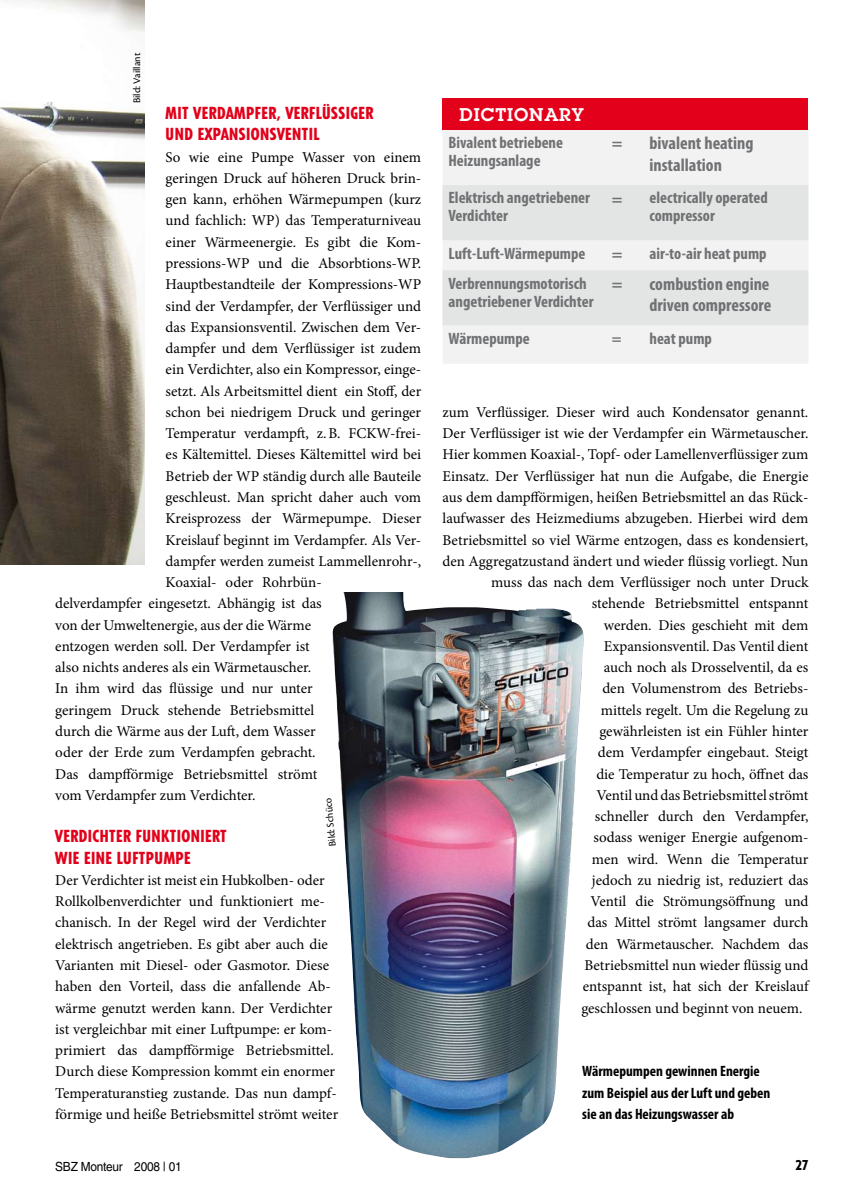
<style>
.page{position:relative;width:851px;height:1204px;background:#fff}
.page>*{position:absolute;margin:0;border:0;box-sizing:border-box;transform-origin:0 0}
.t1{font:700 condensed 18px/21.6px "Myriad Pro";color:#707173}
.t2{font:600 18px "Lubalin Graph Std";letter-spacing:.05em;color:#fff}
.t3{font:700 condensed 16.5px/18px "Myriad Pro";color:#707173}
.t4{font:800 condensed 16.5px/21.3px "Tempo Std";letter-spacing:.03em;color:#e2001a}
.t5{font:15px/21.3px "Minion Pro";color:#000}
.t6{font:700 condensed 15px/21.3px "Myriad Pro";color:#000}
.t7{font:800 condensed 13.5px "Tempo Std";color:#000}
.t8{font:12.6px "Helvetica LT Std";letter-spacing:-.02em;color:#000;scale:.94 1}
.t9{font:10.5px "Cronos Pro";color:#000}
</style>
<div class="page">
<img style="left:332px;top:592px;width:252px;height:566px">
<img style="left:0;top:0;width:145px;height:564px">
<div style="left:443px;top:130px;width:365px;height:233px;background:#f2f2f3"></div>
<svg style="left:442px;top:185px;width:366px;height:140px;fill:#e3e4e4"></svg>
<div style="left:442px;top:98px;width:366px;height:32px;background:#e2001a"></div>
<p class="t9" style="left:131px;top:103px;width:52px;rotate:-90deg">Bild: Vaillant</p>
<p class="t4" style="left:166px;top:102px;width:209px">MIT VERDAMPFER, VERFLÜSSIGER<br>UND EXPANSIONSVENTIL</p>
<p class="t5" style="left:166px;top:146px;width:257px">So wie eine Pumpe Wasser von einem</p>
<p class="t5" style="left:166px;top:167px;width:257px">geringen Druck auf höheren Druck brin-</p>
<p class="t5" style="left:166px;top:189px;width:257px">gen kann, erhöhen Wärmepumpen (kurz</p>
<p class="t5" style="left:166px;top:210px;width:257px">und fachlich: WP) das Temperaturniveau</p>
<p class="t5" style="left:166px;top:231px;width:257px">einer Wärmeenergie. Es gibt die Kom-</p>
<p class="t5" style="left:166px;top:253px;width:257px">pressions-WP und die Absorbtions-WP.</p>
<p class="t5" style="left:166px;top:274px;width:257px">Hauptbestandteile der Kompressions-WP</p>
<p class="t5" style="left:166px;top:295px;width:257px">sind der Verdampfer, der Verflüssiger und</p>
<p class="t5" style="left:166px;top:316px;width:257px">das Expansionsventil. Zwischen dem Ver-</p>
<p class="t5" style="left:166px;top:338px;width:257px">dampfer und dem Verflüssiger ist zudem</p>
<p class="t5" style="left:166px;top:359px;width:257px">ein Verdichter, also ein Kompressor, einge-</p>
<p class="t5" style="left:166px;top:380px;width:257px">setzt. Als Arbeitsmittel dient ein Stoff, der</p>
<p class="t5" style="left:166px;top:401px;width:257px">schon bei niedrigem Druck und geringer</p>
<p class="t5" style="left:166px;top:423px;width:257px">Temperatur verdampft, z.B. FCKW-frei-</p>
<p class="t5" style="left:166px;top:444px;width:257px">es Kältemittel. Dieses Kältemittel wird bei</p>
<p class="t5" style="left:166px;top:465px;width:257px">Betrieb der WP ständig durch alle Bauteile</p>
<p class="t5" style="left:166px;top:486px;width:257px">geschleust. Man spricht daher auch vom</p>
<p class="t5" style="left:166px;top:508px;width:257px">Kreisprozess der Wärmepumpe. Dieser</p>
<p class="t5" style="left:166px;top:529px;width:257px">Kreislauf beginnt im Verdampfer. Als Ver-</p>
<p class="t5" style="left:166px;top:550px;width:257px">dampfer werden zumeist Lammellenrohr-,</p>
<p class="t5" style="left:166px;top:571px;width:158px">Koaxial- oder Rohrbün-</p>
<p class="t5" style="left:55px;top:593px;width:268px">delverdampfer eingesetzt. Abhängig ist das</p>
<p class="t5" style="left:55px;top:614px;width:257px">von der Umweltenergie, aus der die Wärme</p>
<p class="t5" style="left:55px;top:635px;width:256px">entzogen werden soll. Der Verdampfer ist</p>
<p class="t5" style="left:55px;top:656px;width:257px">also nichts anderes als ein Wärmetauscher.</p>
<p class="t5" style="left:55px;top:678px;width:259px">In ihm wird das flüssige und nur unter</p>
<p class="t5" style="left:55px;top:699px;width:260px">geringem Druck stehende Betriebsmittel</p>
<p class="t5" style="left:55px;top:720px;width:262px">durch die Wärme aus der Luft, dem Wasser</p>
<p class="t5" style="left:55px;top:741px;width:262px">oder der Erde zum Verdampfen gebracht.</p>
<p class="t5" style="left:55px;top:763px;width:263px">Das dampfförmige Betriebsmittel strömt</p>
<p class="t5" style="left:55px;top:784px;width:202px">vom Verdampfer zum Verdichter.</p>
<p class="t4" style="left:55px;top:825px;width:173px">VERDICHTER FUNKTIONIERT<br>WIE EINE LUFTPUMPE</p>
<p class="t5" style="left:55px;top:869px;width:284px">Der Verdichter ist meist ein Hubkolben- oder Rollkolbenverdichter und funktioniert me&shy;chanisch. In der Regel wird der Verdichter elektrisch angetrieben. Es gibt aber auch die Varianten mit Diesel- oder Gasmotor. Diese haben den Vorteil, dass die anfallende Ab&shy;wärme genutzt werden kann. Der Verdichter ist vergleichbar mit einer Luftpumpe: er kom&shy;primiert das dampfförmige Betriebsmittel.<br>Durch diese Kompression kommt ein enormer Temperaturanstieg zustande. Das nun dampf&shy;förmige und heiße Betriebsmittel strömt weiter</p>
<p class="t9" style="left:326px;top:846px;width:50px;rotate:-95deg">Bild: Schüco</p>
<p class="t2" style="left:459px;top:103px;width:126px">DICTIONARY</p>
<p class="t3" style="left:448px;top:133px;width:116px">Bivalent betriebene<br>Heizungsanlage</p>
<p class="t1" style="left:611px;top:132px;width:12px">=</p>
<p class="t1" style="left:649px;top:132px;width:105px">bivalent heating installation</p>
<p class="t3" style="left:448px;top:188px;width:143px">Elektrisch angetriebener<br>Verdichter</p>
<p class="t1" style="left:611px;top:187px;width:12px">=</p>
<p class="t3" style="left:649px;top:188px;width:120px">electrically operated compressor</p>
<p class="t3" style="left:448px;top:244px;width:138px">Luft-Luft-Wärmepumpe</p>
<p class="t1" style="left:611px;top:243px;width:12px">=</p>
<p class="t3" style="left:649px;top:244px;width:119px">air-to-air heat pump</p>
<p class="t3" style="left:448px;top:274px;width:146px">Verbrennungsmotorisch angetriebener Verdichter</p>
<p class="t1" style="left:611px;top:272px;width:12px">=</p>
<p class="t1" style="left:649px;top:272px;width:123px">combustion engine driven compressore</p>
<p class="t3" style="left:448px;top:329px;width:83px">Wärmepumpe</p>
<p class="t3" style="left:611px;top:329px;width:11px">=</p>
<p class="t3" style="left:649px;top:329px;width:64px">heat pump</p>
<p class="t5" style="left:442px;top:401px;width:367px">zum Verflüssiger. Dieser wird auch Kondensator genannt.</p>
<p class="t5" style="left:442px;top:423px;width:367px">Der Verflüssiger ist wie der Verdampfer ein Wärmetauscher.</p>
<p class="t5" style="left:442px;top:444px;width:367px">Hier kommen Koaxial-, Topf- oder Lamellenverflüssiger zum</p>
<p class="t5" style="left:442px;top:465px;width:367px">Einsatz. Der Verflüssiger hat nun die Aufgabe, die Energie</p>
<p class="t5" style="left:442px;top:486px;width:367px">aus dem dampfförmigen, heißen Betriebsmittel an das Rück-</p>
<p class="t5" style="left:442px;top:508px;width:367px">laufwasser des Heizmediums abzugeben. Hierbei wird dem</p>
<p class="t5" style="left:442px;top:529px;width:367px">Betriebsmittel so viel Wärme entzogen, dass es kondensiert,</p>
<p class="t5" style="left:442px;top:550px;width:367px">den Aggregatzustand ändert und wieder flüssig vorliegt. Nun</p>
<p class="t5" style="left:491px;top:571px;width:318px">muss das nach dem Verflüssiger noch unter Druck</p>
<p class="t5" style="left:591px;top:593px;width:218px">stehende Betriebsmittel entspannt</p>
<p class="t5" style="left:603px;top:614px;width:206px">werden. Dies geschieht mit dem</p>
<p class="t5" style="left:603px;top:635px;width:206px">Expansionsventil. Das Ventil dient</p>
<p class="t5" style="left:603px;top:656px;width:206px">auch noch als Drosselventil, da es</p>
<p class="t5" style="left:602px;top:678px;width:207px">den Volumenstrom des Betriebs-</p>
<p class="t5" style="left:600px;top:699px;width:209px">mittels regelt. Um die Regelung zu</p>
<p class="t5" style="left:599px;top:720px;width:210px">gewährleisten ist ein Fühler hinter</p>
<p class="t5" style="left:597px;top:741px;width:212px">dem Verdampfer eingebaut. Steigt</p>
<p class="t5" style="left:596px;top:763px;width:213px">die Temperatur zu hoch, öffnet das</p>
<p class="t5" style="left:596px;top:784px;width:213px">Ventil und das Betriebsmittel strömt</p>
<p class="t5" style="left:594px;top:805px;width:215px">schneller durch den Verdampfer,</p>
<p class="t5" style="left:593px;top:827px;width:216px">sodass weniger Energie aufgenom-</p>
<p class="t5" style="left:591px;top:848px;width:218px">men wird. Wenn die Temperatur</p>
<p class="t5" style="left:591px;top:869px;width:218px">jedoch zu niedrig ist, reduziert das</p>
<p class="t5" style="left:590px;top:890px;width:219px">Ventil die Strömungsöffnung und</p>
<p class="t5" style="left:587px;top:912px;width:222px">das Mittel strömt langsamer durch</p>
<p class="t5" style="left:585px;top:933px;width:224px">den Wärmetauscher. Nachdem das</p>
<p class="t5" style="left:584px;top:954px;width:225px">Betriebsmittel nun wieder flüssig und</p>
<p class="t5" style="left:582px;top:975px;width:227px">entspannt ist, hat sich der Kreislauf</p>
<p class="t5" style="left:581px;top:997px;width:222px">geschlossen und beginnt von neuem.</p>
<p class="t6" style="left:582px;top:1060px;width:190px">Wärmepumpen gewinnen Energie zum Beispiel aus der Luft und geben sie an das Heizungswasser ab</p>
<p class="t8" style="left:55px;top:1159px;width:136px">SBZ Monteur 2008 | 01</p>
<p class="t7" style="left:795px;top:1156px;width:14px">27</p>
</div>
